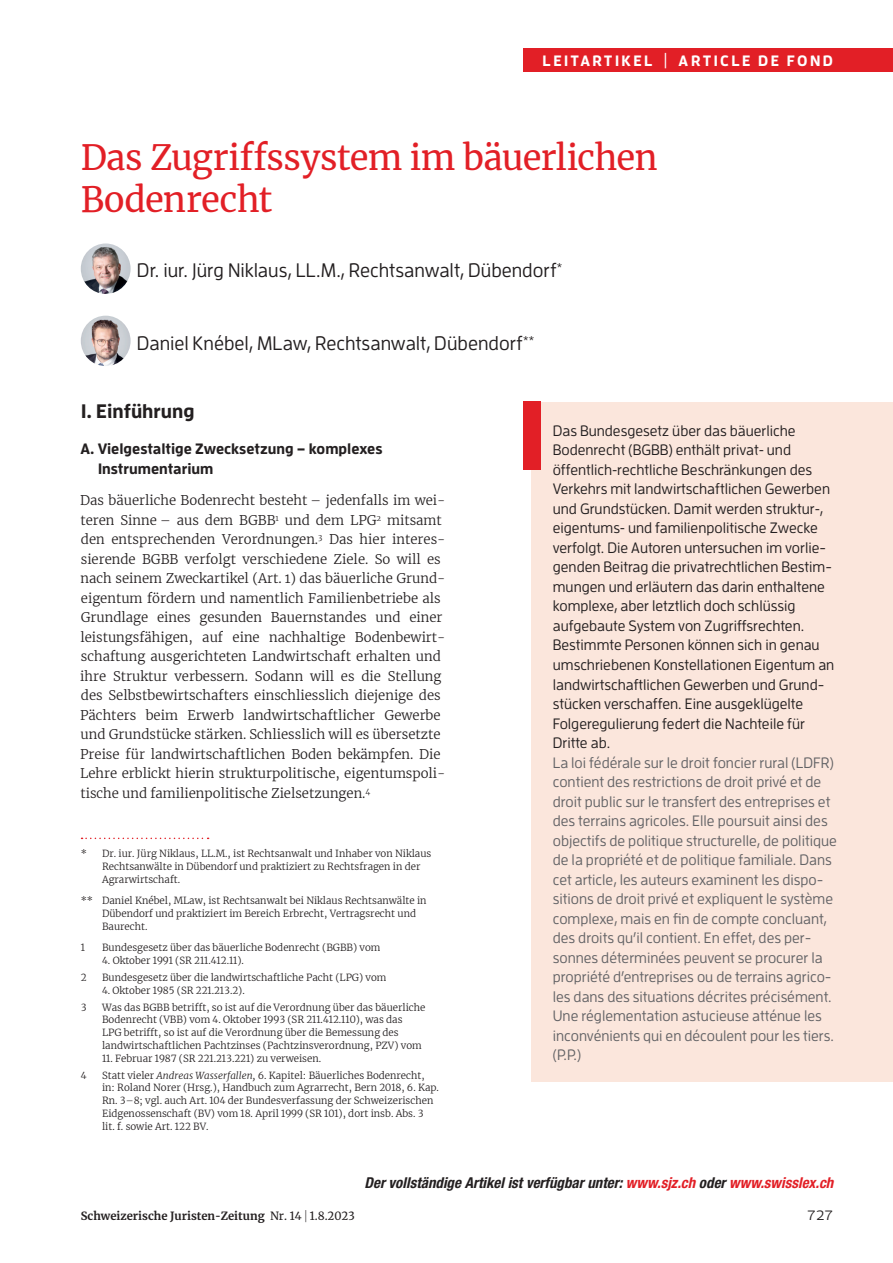
<style>
.page{position:relative;width:893px;height:1263px;background:#fff}
.page>*{position:absolute;margin:0;border:0;box-sizing:border-box;transform-origin:0 0}
.t1{font:34.5px/42px "Merriweather";letter-spacing:-.015em;color:#e21f26}
.t2{font:500 19.5px "Enzo OT";color:#231f20}
.t3{font:700 19.5px "Enzo OT";color:#231f20}
.t4{font:500 15px/19.5px "Enzo OT";color:#636366}
.t5{font:500 15px/19.5px "Enzo OT";color:#231f20}
.t6{font:italic 700 condensed 15px "Helvetica Neue LT Std";color:#231f20}
.t7{font:700 15px/19.5px "Enzo OT";color:#231f20}
.t8{font:700 15px "Enzo OT";letter-spacing:.16em;color:#fff}
.t9{font:500 13.5px "Enzo OT";color:#231f20}
.t10{font:300 13.2px/19.5px "Merriweather";color:#231f20}
.t11{font:700 11.25px "Merriweather";color:#231f20}
.t12{font:300 9.75px/12.8px "Merriweather";color:#231f20}
.s1{font-size:16.5px}
.s2{font-style:italic}
.s3{color:#e21f26}
.s4{font-weight:400}
.s5{font-weight:400;font-size:12.3px}
</style>
<div class="page">
<div style="left:524px;top:48px;width:369px;height:24px;background:#e21f26"></div>
<img style="left:81px;top:243px;width:50px;height:51px;border-radius:25px">
<img style="left:81px;top:316px;width:50px;height:50px;border-radius:25px">
<svg style="left:82px;top:838px;width:127px;height:1px"></svg>
<div style="left:531px;top:402px;width:362px;height:679px;background:#fbe6dc"></div>
<div style="left:523px;top:402px;width:17px;height:68px;background:#e21f26"></div>
<h3 class="t8" style="left:543px;top:51px;width:292px">LEITARTIKEL <span class="s1">|</span> ARTICLE DE FOND</h3>
<h1 class="t1" style="left:81px;top:136px;width:578px">Das Zugriffssystem im bäuerlichen<br>Bodenrecht</h1>
<h2 class="t2" style="left:137px;top:259px;width:427px">Dr. iur. Jürg Niklaus, LL.M., Rechtsanwalt, Dübendorf<sup>*</sup></h2>
<h2 class="t2" style="left:137px;top:332px;width:399px">Daniel Knébel, MLaw, Rechtsanwalt, Dübendorf<sup>**</sup></h2>
<h2 class="t3" style="left:81px;top:399px;width:115px">I. Einführung</h2>
<h3 class="t7" style="left:98px;top:439px;width:286px;text-indent:-17px">A. Vielgestaltige Zwecksetzung – komplexes<br>Instrumentarium</h3>
<p class="t10" style="left:80px;top:490px;width:367px">Das bäuerliche Bodenrecht besteht – jedenfalls im wei&shy;teren Sinne – aus dem BGBB<sup>1</sup> und dem LPG<sup>2</sup> mitsamt den entsprechenden Verordnungen.<sup>3</sup> Das hier interes&shy;sierende BGBB verfolgt verschiedene Ziele. So will es nach seinem Zweckartikel (Art. 1) das bäuerliche Grund&shy;eigentum fördern und namentlich Familienbetriebe als Grundlage eines gesunden Bauernstandes und einer leistungsfähigen, auf eine nachhaltige Bodenbewirt&shy;schaftung ausgerichteten Landwirtschaft erhalten und ihre Struktur verbessern. Sodann will es die Stellung des Selbstbewirtschafters einschliesslich diejenige des Pächters beim Erwerb landwirtschaftlicher Gewerbe und Grundstücke stärken. Schliesslich will es übersetzte Preise für landwirtschaftlichen Boden bekämpfen. Die Lehre erblickt hierin strukturpolitische, eigentumspoli&shy;tische und familienpolitische Zielsetzungen.<sup>4</sup></p>
<p class="t12" style="left:102px;top:847px;width:331px;text-indent:-21px">* Dr. iur. Jürg Niklaus, LL.M., ist Rechtsanwalt und Inhaber von Niklaus<br>Rechtsanwälte in Dübendorf und praktiziert zu Rechtsfragen in der<br>Agrarwirtschaft.</p>
<p class="t12" style="left:102px;top:894px;width:326px;text-indent:-21px">** Daniel Knébel, MLaw, ist Rechtsanwalt bei Niklaus Rechtsanwälte in<br>Dübendorf und praktiziert im Bereich Erbrecht, Vertragsrecht und<br>Baurecht.</p>
<p class="t12" style="left:81px;top:941px;width:6px">1</p>
<p class="t12" style="left:102px;top:941px;width:280px">Bundesgesetz über das bäuerliche Bodenrecht (BGBB) vom</p>
<p class="t12" style="left:102px;top:953px;width:143px">4. Oktober 1991 (SR 211.412.11).</p>
<p class="t12" style="left:81px;top:970px;width:7px">2</p>
<p class="t12" style="left:102px;top:970px;width:286px">Bundesgesetz über die landwirtschaftliche Pacht (LPG) vom</p>
<p class="t12" style="left:102px;top:983px;width:144px">4. Oktober 1985 (SR 221.213.2).</p>
<p class="t12" style="left:81px;top:1000px;width:7px">3</p>
<p class="t12" style="left:102px;top:1000px;width:325px">Was das BGBB betrifft, so ist auf die Verordnung über das bäuerliche Bodenrecht (VBB) vom 4. Oktober 1993 (SR 211.412.110), was das<br>LPG betrifft, so ist auf die Verordnung über die Bemessung des landwirtschaftlichen Pachtzinses (Pachtzinsverordnung, PZV) vom</p>
<p class="t12" style="left:102px;top:1051px;width:221px">11. Februar 1987 (SR 221.213.221) zu verweisen.</p>
<p class="t12" style="left:81px;top:1068px;width:7px">4</p>
<p class="t12" style="left:102px;top:1068px;width:338px">Statt vieler <span class="s2">Andreas Wasserfallen,</span> 6. Kapitel: Bäuerliches Bodenrecht, in: Roland Norer (Hrsg.), Handbuch zum Agrarrecht, Bern 2018, 6. Kap.<br>Rn. 3–8; vgl. auch Art. 104 der Bundesverfassung der Schweizerischen Eidgenossenschaft (BV) vom 18. April 1999 (SR 101), dort insb. Abs. 3<br>lit. f. sowie Art. 122 BV.</p>
<p class="t5" style="left:553px;top:421px;width:283px">Das Bundesgesetz über das bäuerliche Bodenrecht (BGBB) enthält privat- und öffentlich-rechtliche Beschränkungen des Verkehrs mit landwirtschaftlichen Gewerben und Grundstücken. Damit werden struktur-, eigentums- und familienpolitische Zwecke verfolgt. Die Autoren untersuchen im vorlie&shy;genden Beitrag die privatrechtlichen Bestim&shy;mungen und erläutern das darin enthaltene komplexe, aber letztlich doch schlüssig aufgebaute System von Zugriffsrechten.<br>Bestimmte Personen können sich in genau umschriebenen Konstellationen Eigentum an landwirtschaftlichen Gewerben und Grund&shy;stücken verschaffen. Eine ausgeklügelte Folgeregulierung federt die Nachteile für Dritte ab.</p>
<p class="t4" style="left:553px;top:752px;width:286px">La loi fédérale sur le droit foncier rural (LDFR) contient des restrictions de droit privé et de droit public sur le transfert des entreprises et des terrains agricoles. Elle poursuit ainsi des objectifs de politique structurelle, de politique de la propriété et de politique familiale. Dans cet article, les auteurs examinent les dispo&shy;sitions de droit privé et expliquent le système complexe, mais en fin de compte concluant, des droits qu’il contient. En effet, des per&shy;sonnes déterminées peuvent se procurer la propriété d’entreprises ou de terrains agrico&shy;les dans des situations décrites précisément.<br>Une réglementation astucieuse atténue les inconvénients qui en découlent pour les tiers. (P.P.)</p>
<h3 class="t6" style="left:364px;top:1174px;width:470px">Der vollständige Artikel ist verfügbar unter: <span class="s3">www.sjz.ch</span> oder <span class="s3">www.swisslex.ch</span></h3>
<p class="t11" style="left:81px;top:1208px;width:276px">Schweizerische Juristen-Zeitung <span class="s4">Nr. 14</span> <span class="s5">|</span> <span class="s4">1.8.2023</span></p>
<h3 class="t9" style="left:807px;top:1208px;width:28px">727</h3>
</div>
